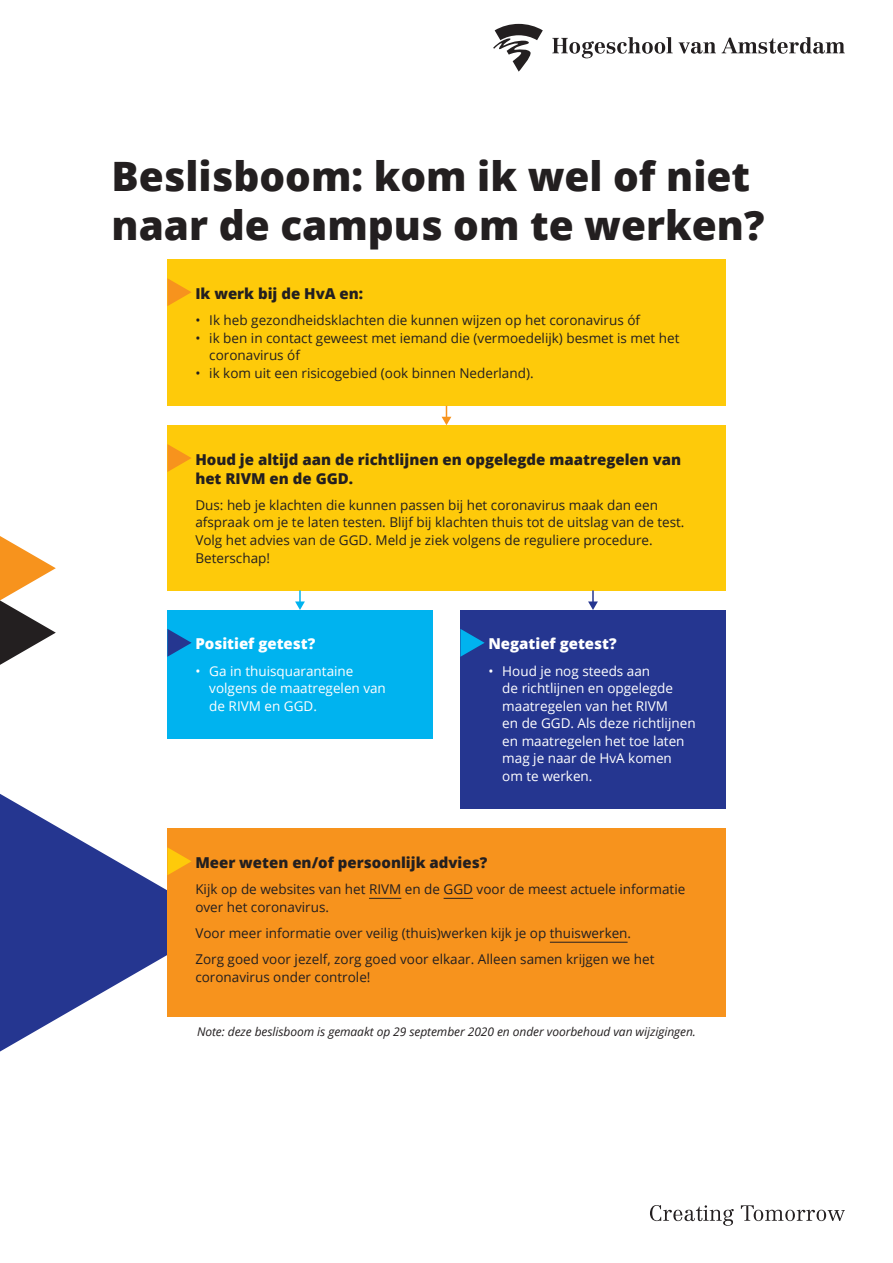
<style>
.page{position:relative;width:893px;height:1263px;background:#fff}
.page>*{position:absolute;margin:0;border:0;box-sizing:border-box;transform-origin:0 0}
.t1{font:800 40.5px/48.6px "Open Sans";color:#231f20}
.t2{font:800 15px/18.9px "Open Sans";color:#231f20}
.t3{font:800 15px "Open Sans";color:#fff}
.t4{font:13.5px/17.5px "Open Sans";color:#231f20}
.t5{font:13.5px/17.5px "Open Sans";color:#fff}
.t6{font:italic 12px "Open Sans";letter-spacing:-.005em;color:#231f20}
</style>
<div class="page">
<div style="left:167px;top:259px;width:558px;height:147px;background:#feca0a"></div>
<svg style="left:167px;top:278px;width:25px;height:28px"></svg>
<div style="left:167px;top:425px;width:558px;height:165px;background:#feca0a"></div>
<svg style="left:167px;top:444px;width:24px;height:28px"></svg>
<svg style="left:0;top:536px;width:56px;height:129px"></svg>
<svg style="left:0;top:794px;width:167px;height:257px;fill:#253690"></svg>
<svg style="left:493px;top:24px;width:50px;height:48px"></svg>
<svg style="left:552px;top:37px;width:121px;height:21px"></svg>
<svg style="left:679px;top:42px;width:37px;height:12px"></svg>
<svg style="left:722px;top:37px;width:123px;height:17px"></svg>
<svg style="left:650px;top:1205px;width:84px;height:21px"></svg>
<svg style="left:741px;top:1205px;width:104px;height:16px"></svg>
<div style="left:167px;top:828px;width:558px;height:189px;background:#f7931d"></div>
<hr style="left:369px;top:898px;width:32px;height:1px;background:#231f20">
<svg style="left:444px;top:898px;width:29px;height:1px"></svg>
<hr style="left:550px;top:942px;width:78px;height:1px;background:#231f20">
<svg style="left:167px;top:847px;width:25px;height:28px"></svg>
<div style="left:460px;top:610px;width:265px;height:199px;background:#253690"></div>
<svg style="left:460px;top:629px;width:25px;height:28px"></svg>
<div style="left:167px;top:610px;width:266px;height:129px;background:#00b3ef"></div>
<svg style="left:167px;top:629px;width:25px;height:28px"></svg>
<svg style="left:588px;top:590px;width:10px;height:20px"></svg>
<svg style="left:442px;top:406px;width:9px;height:19px"></svg>
<svg style="left:295px;top:590px;width:10px;height:20px"></svg>
<p class="t1" style="left:112px;top:150px;width:654px">Beslisboom: kom ik wel of niet naar de campus om te werken?</p>
<p class="t2" style="left:195px;top:283px;width:169px">Ik werk bij de HvA en:</p>
<p class="t4" style="left:195px;top:311px;width:446px">• Ik heb gezondheidsklachten die kunnen wijzen op het coronavirus óf</p>
<p class="t4" style="left:209px;top:329px;width:472px;text-indent:-14px">• ik ben in contact geweest met iemand die (vermoedelijk) besmet is met het coronavirus óf</p>
<p class="t4" style="left:195px;top:364px;width:340px">• ik kom uit een risicogebied (ook binnen Nederland).</p>
<p class="t2" style="left:195px;top:449px;width:487px">Houd je altijd aan de richtlijnen en opgelegde maatregelen van het RIVM en de GGD.</p>
<p class="t4" style="left:195px;top:496px;width:491px">Dus: heb je klachten die kunnen passen bij het coronavirus maak dan een afspraak om je te laten testen. Blijf bij klachten thuis tot de uitslag van de test.<br>Volg het advies van de GGD. Meld je ziek volgens de reguliere procedure.<br>Beterschap!</p>
<p class="t3" style="left:195px;top:632px;width:122px">Positief getest?</p>
<p class="t5" style="left:209px;top:662px;width:178px;text-indent:-14px">• Ga in thuisquarantaine volgens de maatregelen van de RIVM en GGD.</p>
<p class="t3" style="left:488px;top:632px;width:130px">Negatief getest?</p>
<p class="t5" style="left:502px;top:662px;width:195px;text-indent:-14px">• Houd je nog steeds aan<br>de richtlijnen en opgelegde maatregelen van het RIVM<br>en de GGD. Als deze richtlijnen en maatregelen het toe laten mag je naar de HvA komen om te werken.</p>
<p class="t2" style="left:195px;top:852px;width:293px">Meer weten en/of persoonlijk advies?</p>
<p class="t4" style="left:195px;top:880px;width:491px">Kijk op de websites van het RIVM en de GGD voor de meest actuele informatie over het coronavirus.</p>
<p class="t4" style="left:195px;top:924px;width:437px">Voor meer informatie over veilig (thuis)werken kijk je op thuiswerken.</p>
<p class="t4" style="left:195px;top:950px;width:461px">Zorg goed voor jezelf, zorg goed voor elkaar. Alleen samen krijgen we het coronavirus onder controle!</p>
<p class="t6" style="left:197px;top:1023px;width:500px">Note: deze beslisboom is gemaakt op 29 september 2020 en onder voorbehoud van wijzigingen.</p>
</div>
